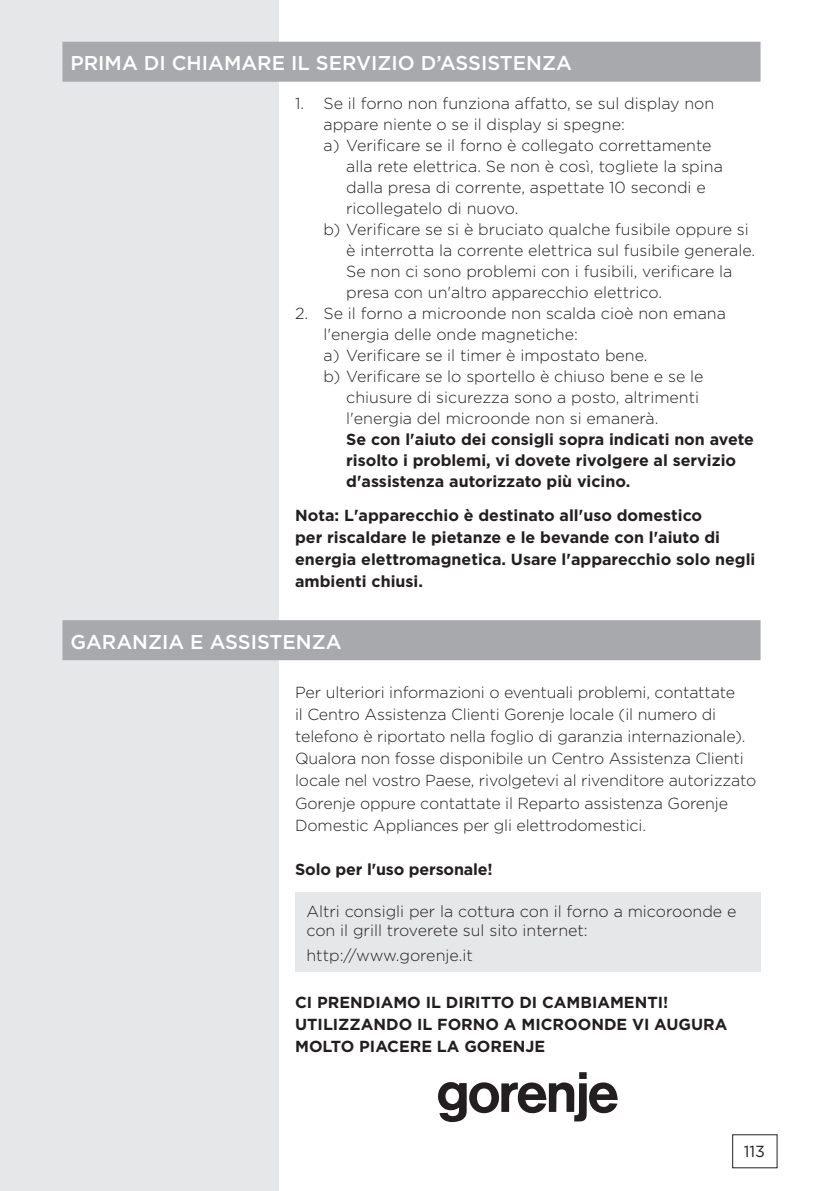
<style>
.page{position:relative;width:823px;height:1191px;background:#fff}
.page>*{position:absolute;margin:0;border:0;box-sizing:border-box;transform-origin:0 0}
.t1{font:500 20px "Gotham";color:#fff}
.t2{font:300 16px/22.2px "Gotham";color:#231f20}
.t3{font:700 16px/22.2px "Gotham";color:#231f20}
.t4{font:16px "Gotham";color:#231f20}
</style>
<div class="page">
<div style="left:0;top:0;width:278px;height:1191px;background:#e6e7e9"></div>
<div style="left:295px;top:892px;width:465px;height:80px;background:#e6e7e9"></div>
<svg style="left:438px;top:1072px;width:179px;height:50px"></svg>
<div style="left:62px;top:42px;width:698px;height:40px;background:#a8a9ad"></div>
<div style="left:62px;top:620px;width:698px;height:40px;background:#a8a9ad"></div>
<p class="t1" style="left:70px;top:50px;width:114px">PRIMA DI CHI</p>
<p class="t1" style="left:208px;top:50px;width:365px">AMARE I L SERVIZIO D’ASSISTENZA</p>
<p class="t2" style="left:295px;top:92px;width:420px">1. Se il forno non funziona affatto, se sul display non</p>
<p class="t2" style="left:323px;top:113px;width:303px">appare niente o se il display si spegne:</p>
<p class="t2" style="left:323px;top:134px;width:389px">a) Verificare se il forno è collegato correttamente</p>
<p class="t2" style="left:346px;top:155px;width:378px">alla rete elettrica. Se non è così, togliete la spina</p>
<p class="t2" style="left:346px;top:176px;width:361px">dalla presa di corrente, aspettate 10 secondi e</p>
<p class="t2" style="left:346px;top:197px;width:174px">ricollegatelo di nuovo.</p>
<p class="t2" style="left:323px;top:218px;width:426px">b) Verificare se si è bruciato qualche fusibile oppure si</p>
<p class="t2" style="left:346px;top:239px;width:410px">è interrotta la corrente elettrica sul fusibile generale.</p>
<p class="t2" style="left:346px;top:260px;width:387px">Se non ci sono problemi con i fusibili, verificare la</p>
<p class="t2" style="left:346px;top:281px;width:317px">presa con un'altro apparecchio elettrico.</p>
<p class="t2" style="left:295px;top:302px;width:432px">2. Se il forno a microonde non scalda cioè non emana</p>
<p class="t2" style="left:323px;top:323px;width:256px">l'energia delle onde magnetiche:</p>
<p class="t2" style="left:323px;top:344px;width:325px">a) Verificare se il timer è impostato bene.</p>
<p class="t2" style="left:323px;top:365px;width:381px">b) Verificare se lo sportello è chiuso bene e se le</p>
<p class="t2" style="left:346px;top:386px;width:354px">chiusure di sicurezza sono a posto, altrimenti</p>
<p class="t2" style="left:346px;top:407px;width:313px">l'energia del microonde non si emanerà.</p>
<p class="t3" style="left:346px;top:429px;width:409px;line-height:21px">Se con l'aiuto dei consigli sopra indicati non avete risolto i problemi, vi dovete rivolgere al servizio d'assistenza autorizzato più vicino.</p>
<p class="t3" style="left:295px;top:504px;width:461px">Nota: L'apparecchio è destinato all'uso domestico<br>per riscaldare le pietanze e le bevande con l'aiuto di energia elettromagnetica. Usare l'apparecchio solo negli ambienti chiusi.</p>
<p class="t1" style="left:70px;top:628px;width:272px">GARANZIA E ASSISTENZA</p>
<p class="t2" style="left:295px;top:681px;width:462px">Per ulteriori informazioni o eventuali problemi, contattate<br>il Centro Assistenza Clienti Gorenje locale (il numero di telefono è riportato nella foglio di garanzia internazionale).<br>Qualora non fosse disponibile un Centro Assistenza Clienti locale nel vostro Paese, rivolgetevi al rivenditore autorizzato Gorenje oppure contattate il Reparto assistenza Gorenje Domestic Appliances per gli elettrodomestici.</p>
<p class="t3" style="left:295px;top:858px;width:199px">Solo per l'uso personale!</p>
<p class="t2" style="left:306px;top:901px;width:431px;line-height:19.2px">Altri consigli per la cottura con il forno a micoroonde e con il grill troverete sul sito internet:</p>
<p class="t2" style="left:306px;top:943px;width:168px">http://www.gorenje.it</p>
<p class="t3" style="left:295px;top:991px;width:433px">CI PRENDIAMO IL DIRITTO DI CAMBIAMENTI!<br>UTILIZZANDO IL FORNO A MICROONDE VI AUGURA<br>MOLTO PIACERE LA GORENJE</p>
<p class="t4" style="left:743px;top:1140px;width:23px">113</p>
</div>
